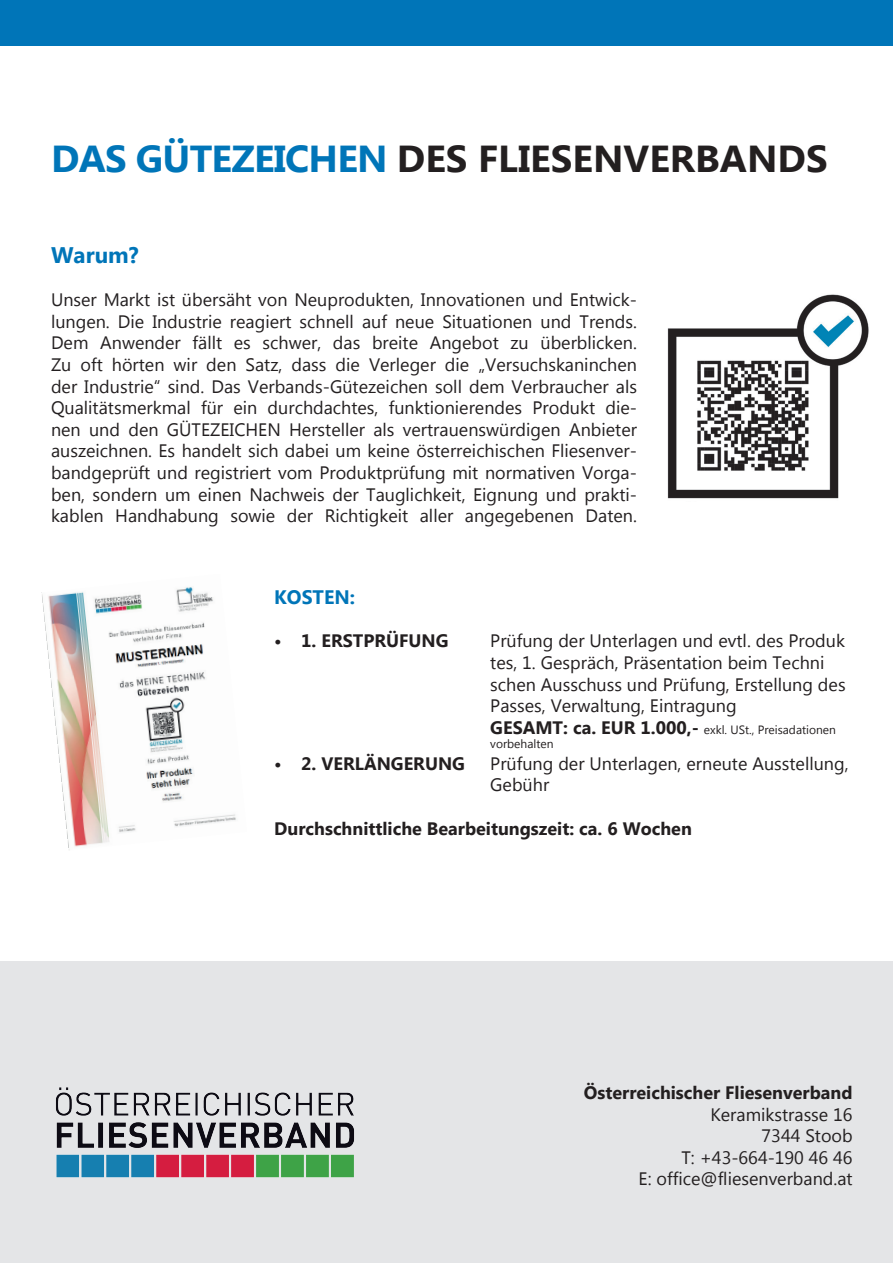
<style>
.page{position:relative;width:893px;height:1263px;background:#fff}
.page>*{position:absolute;margin:0;border:0;box-sizing:border-box;transform-origin:0 0}
.t1{font:700 37.5px "Myanmar Text";color:#231f20}
.t2{font:700 22.5px "Myanmar Text";color:#0075b8}
.t3{font:700 19.5px "Myanmar Text";color:#0075b8}
.t4{font:18px/21.6px "Myanmar Text";color:#231f20}
.t5{font:700 18px "Myanmar Text";color:#231f20}
.t6{font:12px/14.4px "Myanmar Text";color:#231f20}
.s1{color:#0075b8}
.s2{font-weight:700;font-size:18px}
</style>
<div class="page">
<div style="left:0;top:0;width:893px;height:45px;background:#0075b8"></div>
<img style="left:667px;top:294px;width:202px;height:205px">
<img style="left:41px;top:587px;width:195px;height:263px">
<div style="left:0;top:961px;width:893px;height:302px;background:#e4e5e7"></div>
<img style="left:56px;top:1087px;width:298px;height:91px">
<h1 class="t1" style="left:51px;top:137px;width:778px"><span class="s1">DAS GÜTEZEICHEN</span> DES FLIESENVERBANDS</h1>
<p class="t2" style="left:51px;top:242px;width:89px">Warum?</p>
<p class="t4" style="left:51px;top:289px;width:587px;text-align:justify">Unser Markt ist übersäht von Neuprodukten, Innovationen und Entwick&shy;lungen. Die Industrie reagiert schnell auf neue Situationen und Trends.<br>Dem Anwender fällt es schwer, das breite Angebot zu überblicken.<br>Zu oft hörten wir den Satz, dass die Verleger die „Versuchskaninchen der Industrie“ sind. Das Verbands-Gütezeichen soll dem Verbraucher als Qualitätsmerkmal für ein durchdachtes, funktionierendes Produkt die&shy;nen und den GÜTEZEICHEN Hersteller als vertrauenswürdigen Anbieter auszeichnen. Es handelt sich dabei um keine österreichischen Fliesenver&shy;bandgeprüft und registriert vom Produktprüfung mit normativen Vorga&shy;ben, sondern um einen Nachweis der Tauglichkeit, Eignung und prakti&shy;kablen Handhabung sowie der Richtigkeit aller angegebenen Daten.</p>
<p class="t3" style="left:274px;top:586px;width:82px">KOSTEN:</p>
<p class="t5" style="left:274px;top:631px;width:176px">• 1. ERSTPRÜFUNG</p>
<p class="t4" style="left:490px;top:630px;width:357px">Prüfung der Unterlagen und evtl. des Produk tes, 1. Gespräch, Präsentation beim Techni schen Ausschuss und Prüfung, Erstellung des Passes, Verwaltung, Eintragung</p>
<p class="t6" style="left:490px;top:722px;width:347px"><span class="s2">GESAMT: ca. EUR 1.000,-</span> exkl. USt., Preisadationen vorbehalten</p>
<p class="t5" style="left:274px;top:753px;width:192px">• 2. VERLÄNGERUNG</p>
<p class="t4" style="left:490px;top:753px;width:360px">Prüfung der Unterlagen, erneute Ausstellung,<br>Gebühr</p>
<p class="t5" style="left:274px;top:818px;width:419px">Durchschnittliche Bearbeitungszeit: ca. 6 Wochen</p>
<p class="t5" style="left:584px;top:1082px;width:270px">Österreichischer Fliesenverband</p>
<p class="t4" style="left:639px;top:1103px;width:216px;text-align:right">Keramikstrasse 16<br>7344 Stoob<br>T: +43-664-190 46 46<br>E: office@fliesenverband.at</p>
</div>
